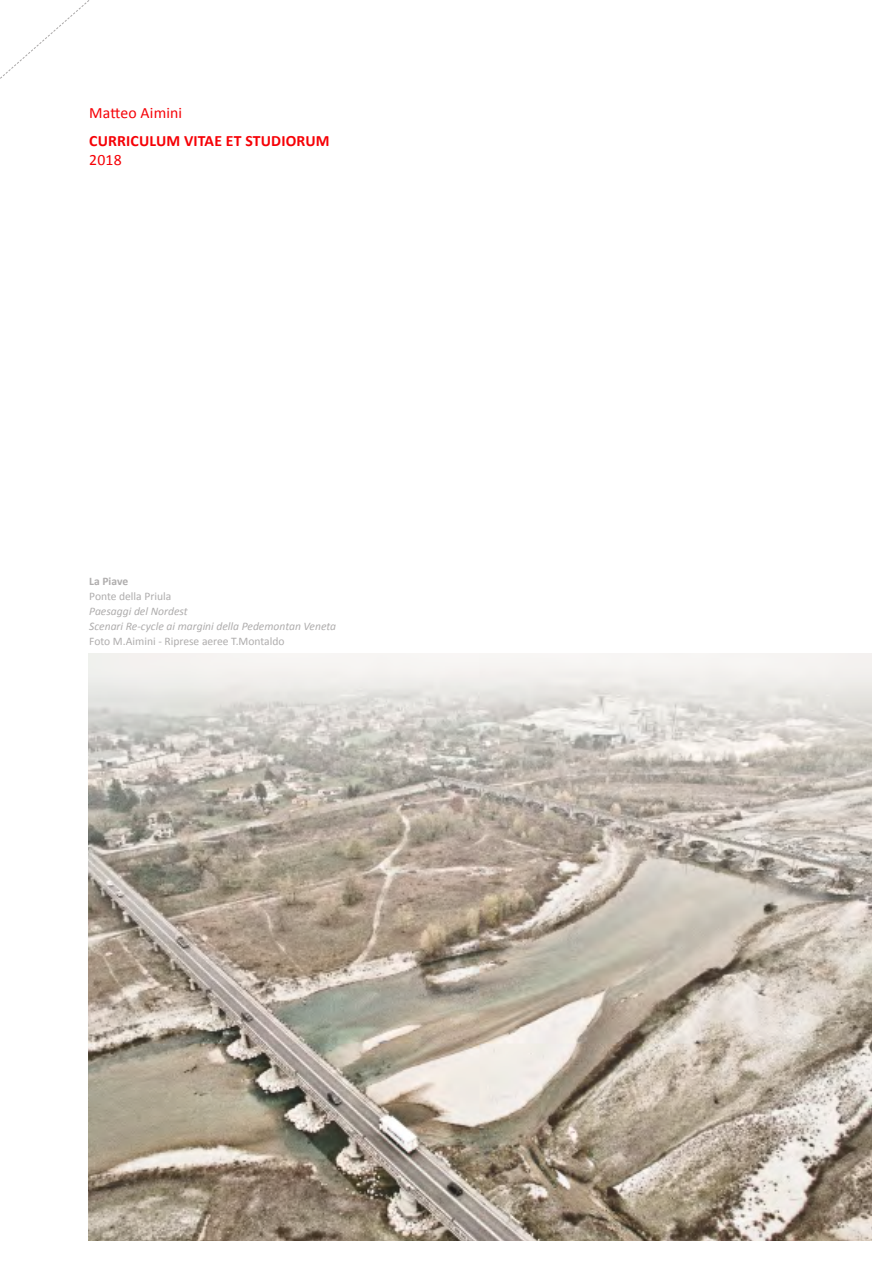
<style>
.page{position:relative;width:893px;height:1263px;background:#fff}
.page>*{position:absolute;margin:0;border:0;box-sizing:border-box;transform-origin:0 0}
.t1{font:700 15.75px "Calibri";letter-spacing:.01em;color:#f60006}
.t2{font:15.75px "Calibri";letter-spacing:.01em;color:#f60006}
.t3{font:italic 11.55px/15px "Calibri";color:#afadad}
.t4{font:11.55px "Calibri";color:#afadad}
.t5{font:700 11.55px "Calibri";color:#afadad}
</style>
<div class="page">
<img style="left:89px;top:653px;width:783px;height:588px">
<svg style="left:0;top:0;width:90px;height:79px"></svg>
<h1 class="t2" style="left:89px;top:103px;width:94px">Matteo Aimini</h1>
<h1 class="t1" style="left:89px;top:130px;width:242px">CURRICULUM VITAE ET STUDIORUM</h1>
<h1 class="t2" style="left:89px;top:150px;width:34px">2018</h1>
<p class="t5" style="left:89px;top:574px;width:40px">La Piave</p>
<p class="t4" style="left:89px;top:589px;width:84px">Ponte della Priula</p>
<p class="t3" style="left:89px;top:603px;width:248px">Paesaggi del Nordest<br>Scenari Re-cycle ai margini della Pedemontan Veneta</p>
<p class="t4" style="left:89px;top:634px;width:197px">Foto M.Aimini - Riprese aeree T.Montaldo</p>
</div>
